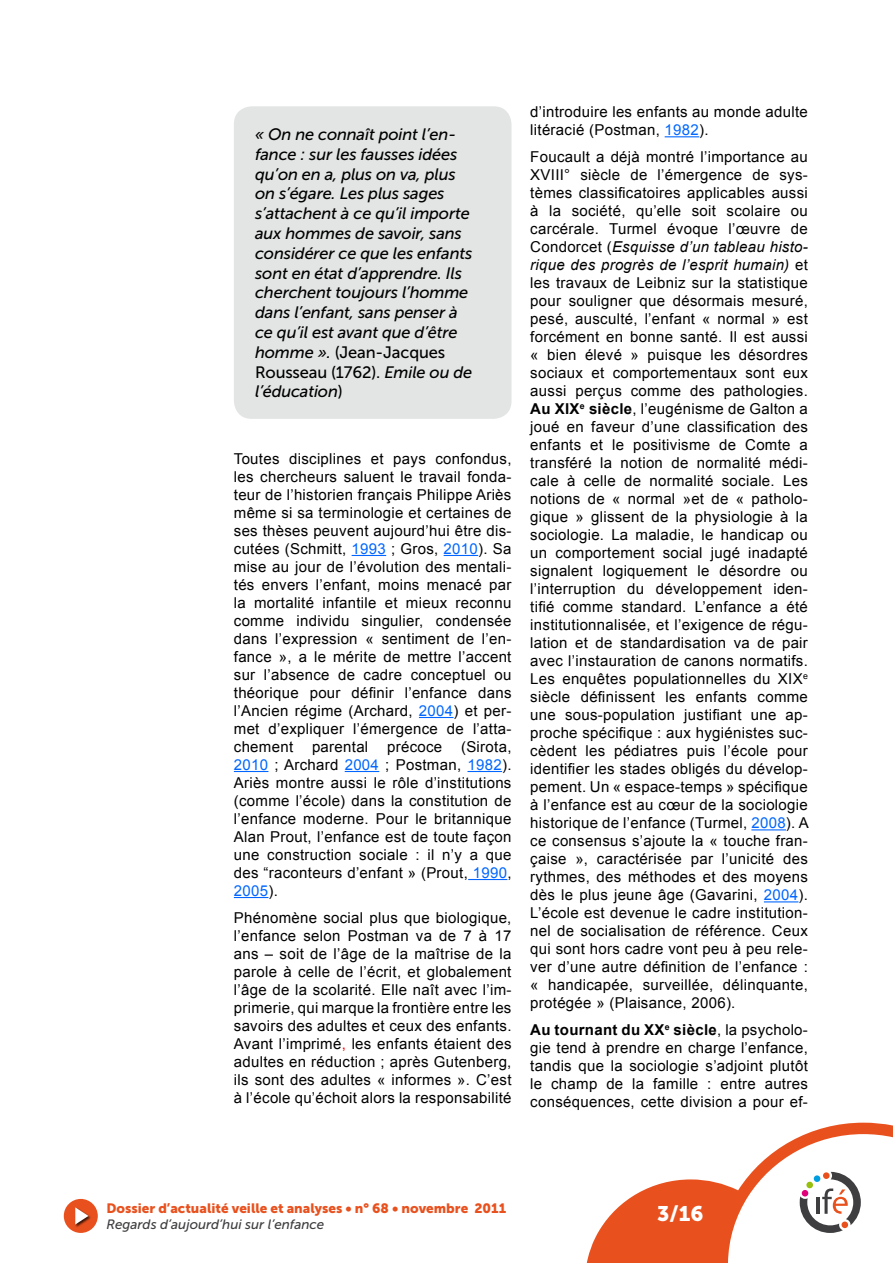
<style>
.page{position:relative;width:893px;height:1263px;background:#fff}
.page>*{position:absolute;margin:0;border:0;box-sizing:border-box;transform-origin:0 0}
.t1{font:21px "Museo Sans 900";color:#fff}
.t2{font:italic 16.5px/19.8px "Museo Sans 500";letter-spacing:-.01em;color:#000}
.t3{font:15px/18px "Arial";letter-spacing:.02em;color:#000;text-align:justify}
.t4{font:13.5px "Museo Sans 900";color:#e8511e}
.t5{font:italic 13.5px "Museo Sans 500";color:#3e3d40}
.s1{font-style:normal}
.s2{color:#06f}
.s3{color:#f00}
.s4{font-style:italic}
.s5{font-weight:700}
</style>
<div class="page">
<svg style="left:587px;top:1123px;width:306px;height:140px"></svg>
<div style="left:806px;top:1181px;width:7px;height:7px;background:#97bf0d;border-radius:50%"></div>
<div style="left:814px;top:1175px;width:6px;height:7px;background:#009ee0;border-radius:50%"></div>
<div style="left:823px;top:1172px;width:7px;height:7px;background:#e8511e;border-radius:50%"></div>
<div style="left:841px;top:1221px;width:7px;height:7px;background:#e8511e;border-radius:50%"></div>
<div style="left:801px;top:1190px;width:7px;height:7px;background:#e2007a;border-radius:50%"></div>
<div style="left:64px;top:1199px;width:34px;height:34px;background:#e8511e;border-radius:50%"></div>
<div style="left:75px;top:1207px;width:17px;height:21px;background:#000;opacity:.75"></div>
<svg style="left:75px;top:1207px;width:13px;height:17px"></svg>
<hr style="left:352px;top:555px;width:34px;height:1px;background:#06f">
<hr style="left:444px;top:555px;width:34px;height:1px;background:#06f">
<hr style="left:419px;top:717px;width:34px;height:1px;background:#06f">
<hr style="left:234px;top:771px;width:34px;height:1px;background:#06f">
<hr style="left:345px;top:771px;width:34px;height:1px;background:#06f">
<hr style="left:467px;top:771px;width:35px;height:1px;background:#06f">
<hr style="left:468px;top:879px;width:39px;height:1px;background:#06f">
<hr style="left:234px;top:897px;width:34px;height:1px;background:#06f">
<div style="left:234px;top:106px;width:278px;height:313px;background:#e3e4e4;border-radius:18px"></div>
<hr style="left:665px;top:136px;width:34px;height:1px;background:#06f">
<hr style="left:751px;top:829px;width:35px;height:1px;background:#06f">
<hr style="left:764px;top:901px;width:34px;height:1px;background:#06f">
<p class="t2" style="left:255px;top:124px;width:219px">« On ne connaît point l’en&shy;fance : sur les fausses idées qu’on en a, plus on va, plus on s’égare. Les plus sages s’attachent à ce qu’il importe aux hommes de savoir, sans considérer ce que les enfants sont en état d’apprendre. Ils cherchent toujours l’homme dans l’enfant, sans penser à ce qu’il est avant que d’être homme ». <span class="s1">(Jean-Jacques<br>Rousseau (1762).</span> Emile ou de l’éducation<span class="s1">)</span></p>
<p class="t3" style="left:234px;top:450px;width:279px">Toutes disciplines et pays confondus, les chercheurs saluent le travail fonda&shy;teur de l’historien français Philippe Ariès même si sa terminologie et certaines de ses thèses peuvent aujourd’hui être dis&shy;cutées (Schmitt, <span class="s2">1993</span> ; Gros, <span class="s2">2010</span>). Sa mise au jour de l’évolution des mentali&shy;tés envers l’enfant, moins menacé par la mortalité infantile et mieux reconnu comme individu singulier, condensée dans l’expression « sentiment de l’en&shy;fance », a le mérite de mettre l’accent sur l’absence de cadre conceptuel ou théorique pour définir l’enfance dans l’Ancien régime (Archard, <span class="s2">2004</span>) et per&shy;met d’expliquer l’émergence de l’atta&shy;chement</p>
<p class="t3" style="left:234px;top:738px;width:279px;text-indent:227px">(Sirota, <span class="s2">2010</span> ; Archard <span class="s2">2004</span> ; Postman, <span class="s2">1982</span>).<br>Ariès montre aussi le rôle d’institutions (comme l’école) dans la constitution de l’enfance moderne. Pour le britannique Alan Prout, l’enfance est de toute façon une construction sociale : il n’y a que des “raconteurs d’enfant » (Prout, <span class="s2">1990</span>, <span class="s2">2005</span>).</p>
<p class="t3" style="left:234px;top:909px;width:279px">Phénomène social plus que biologique, l’enfance selon Postman va de 7 à 17 ans – soit de l’âge de la maîtrise de la parole à celle de l’écrit, et globalement l’âge de la scolarité. Elle naît avec l’im&shy;primerie, qui marque la frontière entre les savoirs des adultes et ceux des enfants.<br>Avant l’imprimé<span class="s3">,</span> les enfants étaient des adultes en réduction ; après Gutenberg, ils sont des adultes « informes ». C’est à l’école qu’échoit alors la responsabilité</p>
<p class="t3" style="left:312px;top:738px;width:58px">parental</p>
<p class="t3" style="left:387px;top:738px;width:57px">précoce</p>
<p class="t3" style="left:530px;top:103px;width:279px">d’introduire les enfants au monde adulte litéracié (Postman, <span class="s2">1982</span>).</p>
<p class="t3" style="left:530px;top:148px;width:280px">Foucault a déjà montré l’importance au XVIII° siècle de l’émergence de sys&shy;tèmes classificatoires applicables aussi à la société, qu’elle soit scolaire ou carcérale. Turmel évoque l’œuvre de Condorcet (<span class="s4">Esquisse d’un tableau histo&shy;rique des progrès de l’esprit humain)</span> et les travaux de Leibniz sur la statistique pour souligner que désormais mesuré, pesé, ausculté, l’enfant « normal » est forcément en bonne santé. Il est aussi « bien élevé » puisque les désordres sociaux et comportementaux sont eux aussi perçus comme des pathologies.<br><span class="s5">Au XIX</span><sup>e</sup> <span class="s5">siècle</span>, l’eugénisme de Galton a joué en faveur d’une classification des enfants et le positivisme de Comte a transféré la notion de normalité médi&shy;cale à celle de normalité sociale. Les notions de « normal »et de « patholo&shy;gique » glissent de la physiologie à la sociologie. La maladie, le handicap ou un comportement social jugé inadapté signalent logiquement le désordre ou l’interruption du développement iden&shy;tifié comme standard. L’enfance a été institutionnalisée, et l’exigence de régu&shy;lation et de standardisation va de pair avec l’instauration de canons normatifs.<br>Les enquêtes populationnelles du XIX<sup>e </sup>siècle définissent les enfants comme une sous-population justifiant une ap&shy;proche spécifique : aux hygiénistes suc&shy;cèdent les pédiatres puis l’école pour identifier les stades obligés du dévelop&shy;pement. Un « espace-temps » spécifique à l’enfance est au cœur de la sociologie historique de l’enfance (Turmel, <span class="s2">2008</span>). A ce consensus s’ajoute la « touche fran&shy;çaise », caractérisée par l’unicité des rythmes, des méthodes et des moyens dès le plus jeune âge (Gavarini, <span class="s2">2004</span>).<br>L’école est devenue le cadre institution&shy;nel de socialisation de référence. Ceux qui sont hors cadre vont peu à peu rele&shy;ver d’une autre définition de l’enfance : « handicapée, surveillée, délinquante, protégée » (Plaisance, 2006).</p>
<p class="t3" style="left:530px;top:1021px;width:279px"><span class="s5">Au tournant du XX</span><sup>e</sup> <span class="s5">siècle</span>, la psycholo&shy;gie tend à prendre en charge l’enfance, tandis que la sociologie s’adjoint plutôt le champ de la famille : entre autres conséquences, cette division a pour ef-</p>
<p class="t4" style="left:106px;top:1200px;width:401px">Dossier d’actualité veille et analyses • n° 68 • novembre 2011</p>
<p class="t5" style="left:106px;top:1217px;width:219px">Regards d’aujourd’hui sur l’enfance</p>
<h1 class="t1" style="left:657px;top:1202px;width:48px">3/16</h1>
</div>
